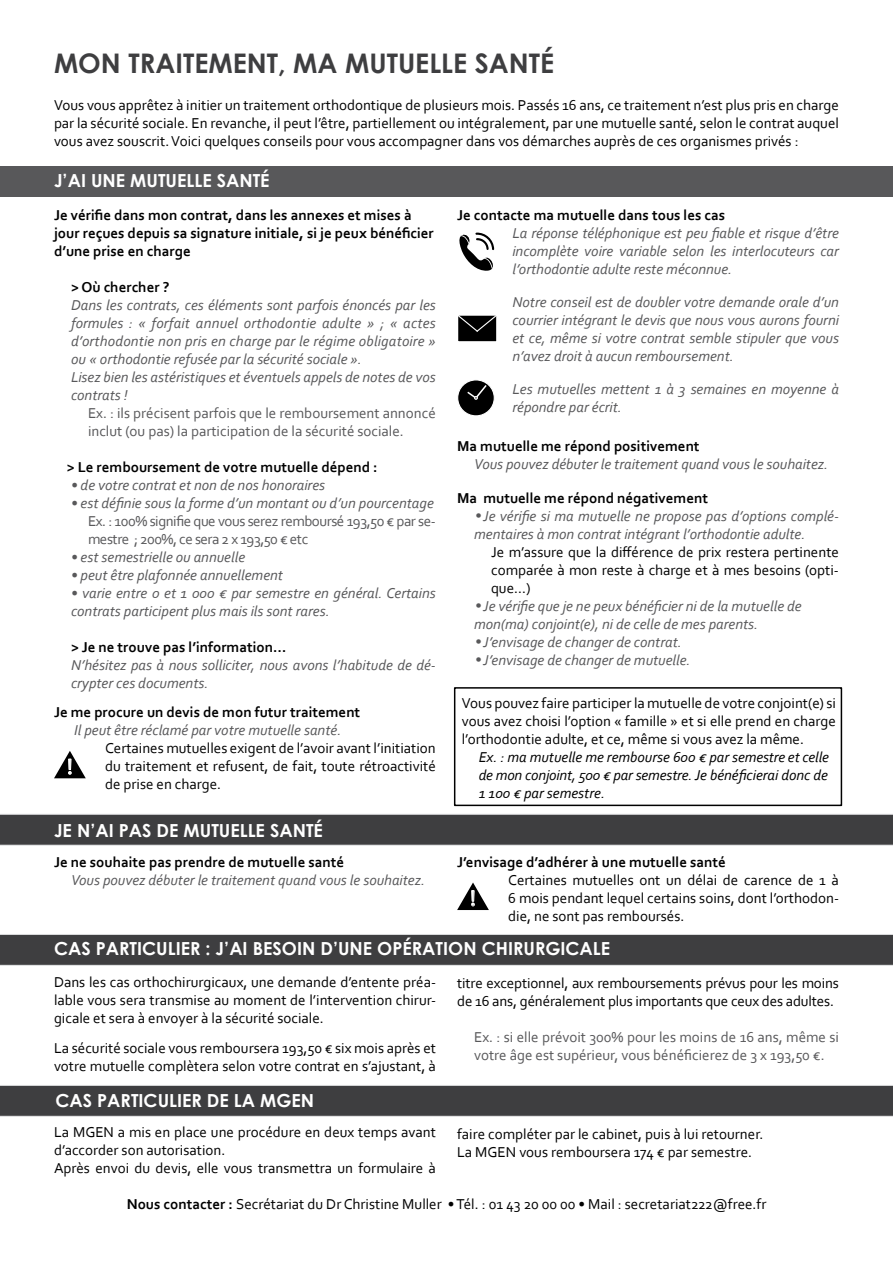
<style>
.page{position:relative;width:893px;height:1263px;background:#fff}
.page>*{position:absolute;margin:0;border:0;box-sizing:border-box;transform-origin:0 0}
.t1{font:700 27px "Century Gothic";color:#3e3e40}
.t2{font:19.5px "Monaco";color:#fff}
.t3{font:700 18px "Century Gothic";color:#fff}
.t4{font:15px/18px "Corbel";color:#000;text-align:justify}
.t5{font:italic 15px/18px "Corbel";color:#58585a}
.t6{font:700 15px/18px "Corbel";color:#000}
.t7{font:15px/18px "Corbel";color:#58585a}
.t8{font:italic 15px/18px "Corbel";color:#000;text-align:justify}
.t9{font:15px/18px "Corbel";letter-spacing:-.03em;color:#58585a}
.s1{font-family:"Century Gothic";font-style:normal}
.s2{font-weight:700}
</style>
<div class="page">
<div style="left:0;top:166px;width:893px;height:31px;background:#58585a"></div>
<div style="left:454px;top:687px;width:388px;height:119px;border:2px solid #000"></div>
<div style="left:0;top:814px;width:893px;height:31px;background:#3e3e40"></div>
<div style="left:0;top:934px;width:893px;height:31px;background:#3e3e40"></div>
<div style="left:0;top:1085px;width:893px;height:31px;background:#3e3e40"></div>
<svg style="left:54px;top:751px;width:32px;height:27px"></svg>
<svg style="left:457px;top:882px;width:32px;height:28px"></svg>
<div style="left:458px;top:315px;width:39px;height:27px;background:#000"></div>
<div style="left:457px;top:315px;width:40px;height:27px;border:1px solid #fff"></div>
<svg style="left:457px;top:315px;width:40px;height:18px"></svg>
<div style="left:458px;top:380px;width:36px;height:36px;background:#000;border-radius:50%"></div>
<div style="left:457px;top:379px;width:38px;height:37px;border:1px solid #fff;border-radius:50%"></div>
<svg style="left:467px;top:384px;width:21px;height:16px"></svg>
<svg style="left:459px;top:232px;width:36px;height:39px"></svg>
<h1 class="t1" style="left:54px;top:47px;width:502px">MON TRAITEMENT, MA MUTUELLE SANTÉ</h1>
<p class="t4" style="left:54px;top:96px;width:786px">Vous vous apprêtez à initier un traitement orthodontique de plusieurs mois. Passés 16 ans, ce traitement n’est plus pris en charge par la sécurité sociale. En revanche, il peut l’être, partiellement ou intégralement, par une mutuelle santé, selon le contrat auquel vous avez souscrit. Voici quelques conseils pour vous accompagner dans vos démarches auprès de ces organismes privés :</p>
<p class="t3" style="left:54px;top:169px;width:217px">J’AI UNE MUTUELLE SANTÉ</p>
<p class="t6" style="left:54px;top:206px;width:381px">Je vérifie dans mon contrat, dans les annexes et mises à jour reçues depuis sa signature initiale, si je peux bénéficier d’une prise en charge</p>
<p class="t6" style="left:71px;top:278px;width:100px">&gt; Où chercher ?</p>
<p class="t5" style="left:71px;top:296px;width:366px">Dans les contrats, ces éléments sont parfois énoncés par les formules : « forfait annuel orthodontie adulte » ; « actes d’orthodontie non pris en charge par le régime obligatoire » ou « orthodontie refusée par la sécurité sociale ».<br>Lisez bien les astéristiques et éventuels appels de notes de vos contrats !</p>
<p class="t7" style="left:88px;top:404px;width:349px">Ex. : ils précisent parfois que le remboursement annoncé inclut (ou pas) la participation de la sécurité sociale.</p>
<p class="t6" style="left:67px;top:458px;width:312px">&gt; Le remboursement de votre mutuelle dépend :</p>
<p class="t5" style="left:71px;top:476px;width:256px">• de votre contrat et non de nos honoraires</p>
<p class="t5" style="left:71px;top:494px;width:364px">• est définie sous la forme d’un montant ou d’un pourcentage</p>
<p class="t9" style="left:88px;top:512px;width:349px">Ex. : 100% signifie que vous serez remboursé 193,50 € par se&shy;mestre ; 200%, ce sera 2 x 193,50 € etc</p>
<p class="t5" style="left:71px;top:548px;width:176px">• est semestrielle ou annuelle</p>
<p class="t5" style="left:71px;top:566px;width:214px">• peut être plafonnée annuellement</p>
<p class="t5" style="left:71px;top:584px;width:366px">• varie entre 0 et 1 000 € par semestre en général. Certains contrats participent plus mais ils sont rares.</p>
<p class="t6" style="left:71px;top:638px;width:217px">&gt; Je ne trouve pas l’information…</p>
<p class="t5" style="left:71px;top:656px;width:366px">N’hésitez pas à nous solliciter, nous avons l’habitude de dé&shy;crypter ces documents.</p>
<p class="t6" style="left:457px;top:206px;width:270px">Je contacte ma mutuelle dans tous les cas</p>
<p class="t5" style="left:512px;top:224px;width:328px;text-align:justify">La réponse téléphonique est peu fiable et risque d’être incomplète voire variable selon les interlocuteurs car l’orthodontie adulte reste méconnue.</p>
<p class="t5" style="left:512px;top:293px;width:328px;text-align:justify">Notre conseil est de doubler votre demande orale d’un courrier intégrant le devis que nous vous aurons fourni et ce, même si votre contrat semble stipuler que vous n’avez droit à aucun remboursement.</p>
<p class="t5" style="left:512px;top:380px;width:328px">Les mutuelles mettent 1 à 3 semaines en moyenne à répondre par écrit.</p>
<p class="t6" style="left:457px;top:436px;width:244px">Ma mutuelle me répond positivement</p>
<p class="t5" style="left:474px;top:454px;width:356px">Vous pouvez débuter le traitement quand vous le souhaitez.</p>
<p class="t6" style="left:457px;top:488px;width:252px">Ma mutuelle me répond négativement</p>
<p class="t5" style="left:474px;top:506px;width:366px"><span class="s1">•</span>Je vérifie si ma mutuelle ne propose pas d’options complé&shy;mentaires à mon contrat intégrant l’orthodontie adulte.</p>
<p class="t4" style="left:491px;top:542px;width:349px">Je m’assure que la différence de prix restera pertinente comparée à mon reste à charge et à mes besoins (opti&shy;que...)</p>
<p class="t5" style="left:474px;top:596px;width:329px"><span class="s1">•</span>Je vérifie que je ne peux bénéficier ni de la mutuelle de mon(ma) conjoint(e), ni de celle de mes parents.</p>
<p class="t5" style="left:474px;top:632px;width:209px"><span class="s1">•</span>J’envisage de changer de contrat.</p>
<p class="t5" style="left:474px;top:650px;width:218px"><span class="s1">•</span>J’envisage de changer de mutuelle.</p>
<p class="t6" style="left:54px;top:703px;width:308px">Je me procure un devis de mon futur traitement</p>
<p class="t5" style="left:74px;top:721px;width:269px">Il peut être réclamé par votre mutuelle santé.</p>
<p class="t4" style="left:105px;top:739px;width:332px">Certaines mutuelles exigent de l’avoir avant l’initiation du traitement et refusent, de fait, toute rétroactivité de prise en charge.</p>
<h2 class="t2" style="left:64px;top:750px;width:13px">!</h2>
<p class="t3" style="left:54px;top:819px;width:270px">JE N’AI PAS DE MUTUELLE SANTÉ</p>
<p class="t6" style="left:54px;top:853px;width:292px">Je ne souhaite pas prendre de mutuelle santé</p>
<p class="t5" style="left:71px;top:871px;width:356px">Vous pouvez débuter le traitement quand vous le souhaitez.</p>
<p class="t4" style="left:462px;top:694px;width:376px">Vous pouvez faire participer la mutuelle de votre conjoint(e) si vous avez choisi l’option « famille » et si elle prend en charge l’orthodontie adulte, et ce, même si vous avez la même.</p>
<p class="t8" style="left:479px;top:748px;width:352px">Ex. : ma mutuelle me rembourse 600 € par semestre et celle de mon conjoint, 500 € par semestre. Je bénéficierai donc de 1 100 € par semestre.</p>
<p class="t6" style="left:457px;top:853px;width:270px">J’envisage d’adhérer à une mutuelle santé</p>
<p class="t4" style="left:508px;top:871px;width:332px">Certaines mutuelles ont un délai de carence de 1 à 6 mois pendant lequel certains soins, dont l’orthodon&shy;die, ne sont pas remboursés.</p>
<h2 class="t2" style="left:467px;top:882px;width:13px">!</h2>
<p class="t3" style="left:54px;top:937px;width:52px">CAS PARTI</p>
<p class="t3" style="left:142px;top:937px;width:24px">CULIER</p>
<p class="t3" style="left:206px;top:937px;width:406px">: J’AI BESOIN D’UNE OPÉRATION CHIRURGICALE</p>
<p class="t4" style="left:457px;top:974px;width:383px">titre exceptionnel, aux remboursements prévus pour les moins de 16 ans, généralement plus importants que ceux des adultes.</p>
<p class="t7" style="left:474px;top:1028px;width:366px">Ex. : si elle prévoit 300% pour les moins de 16 ans, même si votre âge est supérieur, vous bénéficierez de 3 x 193,50 €.</p>
<p class="t3" style="left:55px;top:1089px;width:52px">CAS PARTI</p>
<p class="t3" style="left:144px;top:1089px;width:24px">CULIER</p>
<p class="t3" style="left:207px;top:1089px;width:109px">DE LA MGEN</p>
<p class="t4" style="left:54px;top:1123px;width:383px;text-align:left">La MGEN a mis en place une procédure en deux temps avant d’accorder son autorisation.<br>Après envoi du devis, elle vous transmettra un formulaire à</p>
<p class="t4" style="left:457px;top:1124px;width:308px">faire compléter par le cabinet, puis à lui retourner.<br>La MGEN vous remboursera 174 € par semestre.</p>
<p class="t4" style="left:54px;top:973px;width:383px">Dans les cas orthochirurgicaux, une demande d’entente préa&shy;lable vous sera transmise au moment de l’intervention chirur&shy;gicale et sera à envoyer à la sécurité sociale.</p>
<p class="t4" style="left:54px;top:1039px;width:383px">La sécurité sociale vous remboursera 193,50 € six mois après et votre mutuelle complètera selon votre contrat en s’ajustant, à</p>
<p class="t4" style="left:127px;top:1194px;width:641px"><span class="s2">Nous contacter :</span> Secrétariat du Dr Christine Muller • Tél. : 01 43 20 00 00 • Mail : secretariat222@free.fr</p>
</div>
